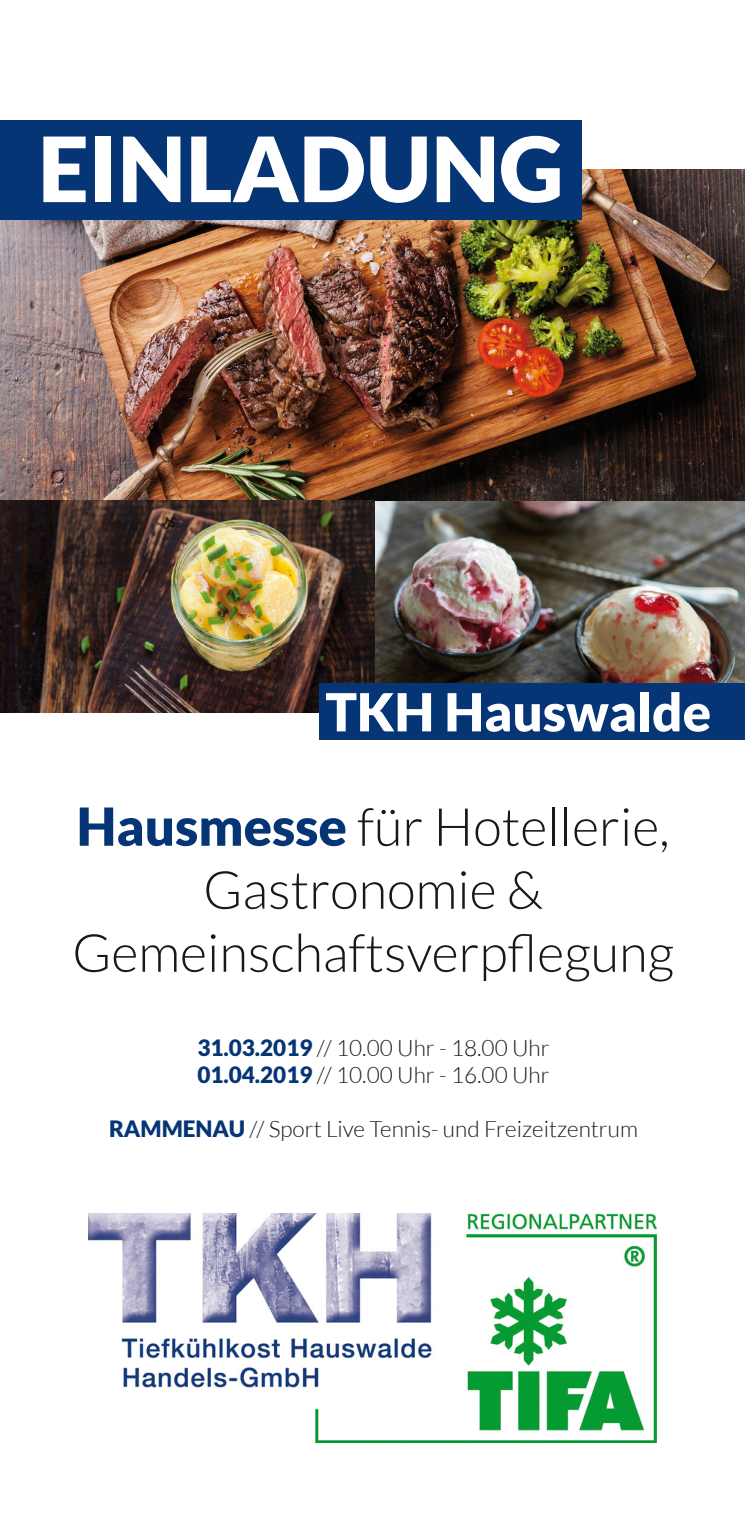
<style>
.page{position:relative;width:745px;height:1531px;background:#fff}
.page>*{position:absolute;margin:0;border:0;box-sizing:border-box;transform-origin:0 0}
.t1{font:900 90px "Lato";color:#fff}
.t2{font:300 52.5px/114.2px "Lato";color:#1a171c}
.t3{font:300 22.5px/27px "Lato";color:#1a171c}
.s1{font-weight:900;color:#fff}
.s2{font-weight:900;color:#063575}
</style>
<div class="page">
<img style="left:89px;top:1214px;width:567px;height:228px">
<img style="left:374px;top:501px;width:370px;height:182px">
<img style="left:0;top:170px;width:744px;height:331px">
<img style="left:0;top:500px;width:374px;height:213px">
<div style="left:0;top:121px;width:581px;height:99px;background:#063575"></div>
<div style="left:319px;top:683px;width:425px;height:57px;background:#063575"></div>
<h1 class="t1" style="left:38px;top:116px;width:526px">EINLADUNG</h1>
<h2 class="t2" style="left:77px;top:656px;width:635px;text-indent:249px"><span class="s1">TKH Hauswalde<br></span><span class="s2">Hausmesse</span> für Hotellerie,</h2>
<h2 class="t2" style="left:72px;top:858px;width:603px;line-height:63px;text-align:center">Gastronomie &amp;<br>Gemeinschaftsverpflegung</h2>
<p class="t3" style="left:197px;top:1034px;width:353px"><span class="s2">31.03.2019</span> // 10.00 Uhr - 18.00 Uhr<br><span class="s2">01.04.2019</span> // 10.00 Uhr - 16.00 Uhr</p>
<p class="t3" style="left:109px;top:1115px;width:530px"><span class="s2">RAMMENAU</span> // Sport Live Tennis- und Freizeitzentrum</p>
</div>
